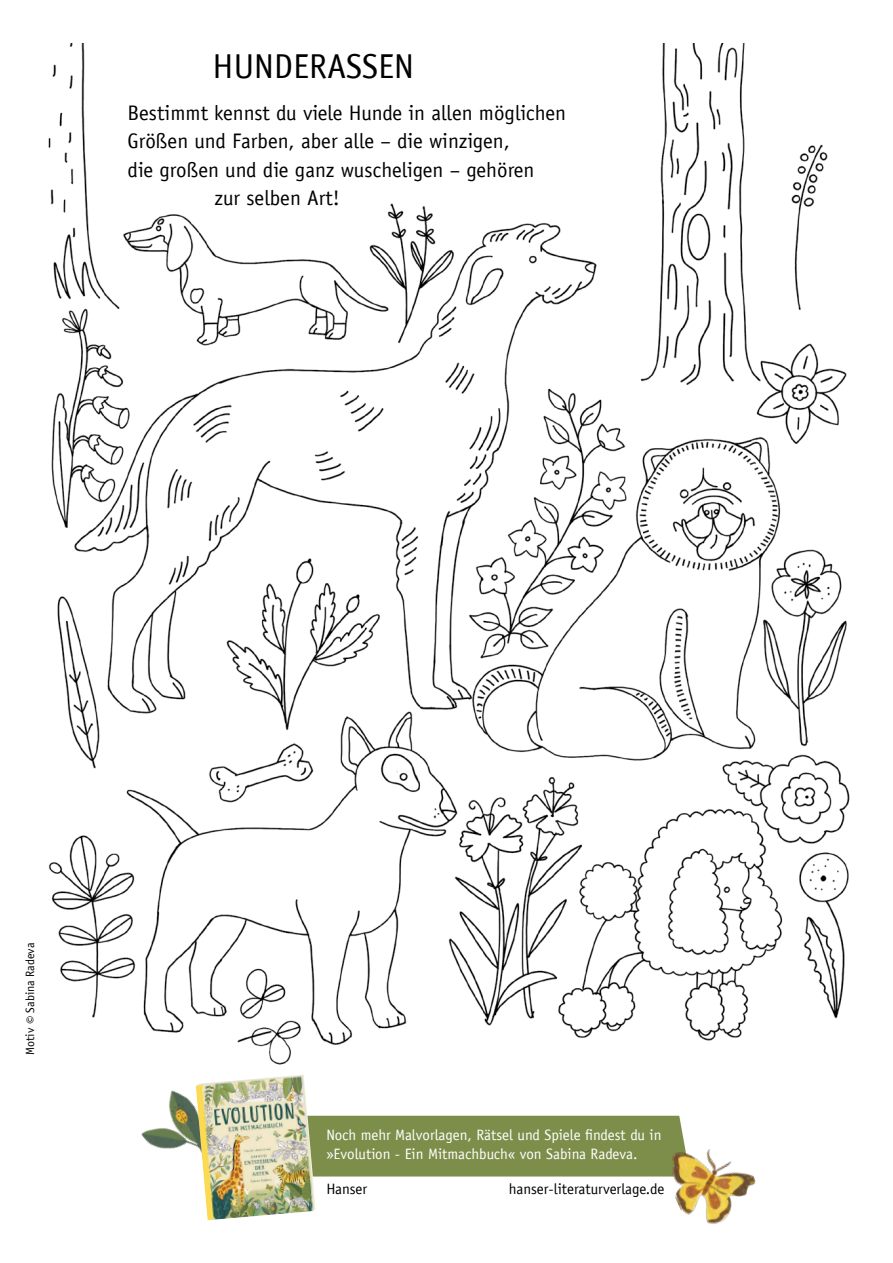
<style>
.page{position:relative;width:893px;height:1263px;background:#fff}
.page>*{position:absolute;margin:0;border:0;box-sizing:border-box;transform-origin:0 0}
.t1{font:34.5px "Officina Sans LT";color:#000}
.t2{font:21px "Officina Sans LT";color:#000}
.t3{font:15px/19.8px "Officina Sans LT";color:#fff}
.t4{font:15px "Officina Sans LT";color:#000}
.t5{font:12px "Officina Sans LT";color:#000}
.s1{font-size:15px}
</style>
<div class="page">
<img style="left:48px;top:43px;width:802px;height:995px">
<img style="left:48px;top:469px;width:466px;height:752px">
<div style="left:316px;top:1116px;width:333px;height:60px;background:#7d8e4a"></div>
<img style="left:196px;top:1074px;width:120px;height:146px">
<img style="left:649px;top:1038px;width:107px;height:186px">
<h1 class="t1" style="left:213px;top:46px;width:203px">HUNDERASSEN</h1>
<p class="t2" style="left:128px;top:101px;width:440px">Bestimmt kennst du viele Hunde in allen möglichen</p>
<p class="t2" style="left:128px;top:129px;width:384px">Größen und Farben, aber alle – die winzigen,</p>
<p class="t2" style="left:128px;top:158px;width:408px">die großen und die ganz wuscheligen – gehören</p>
<p class="t2" style="left:215px;top:186px;width:127px">zur selben Art!</p>
<p class="t5" style="left:23px;top:1054px;width:113px;rotate:-90deg">Motiv <span class="s1">©</span> Sabina Radeva</p>
<p class="t3" style="left:326px;top:1125px;width:337px">Noch mehr Malvorlagen, Rätsel und Spiele findest du in »Evolution - Ein Mitmachbuch« von Sabina Radeva.</p>
<p class="t4" style="left:326px;top:1180px;width:42px">Hanser</p>
<p class="t4" style="left:509px;top:1180px;width:157px">hanser-literaturverlage.de</p>
</div>
